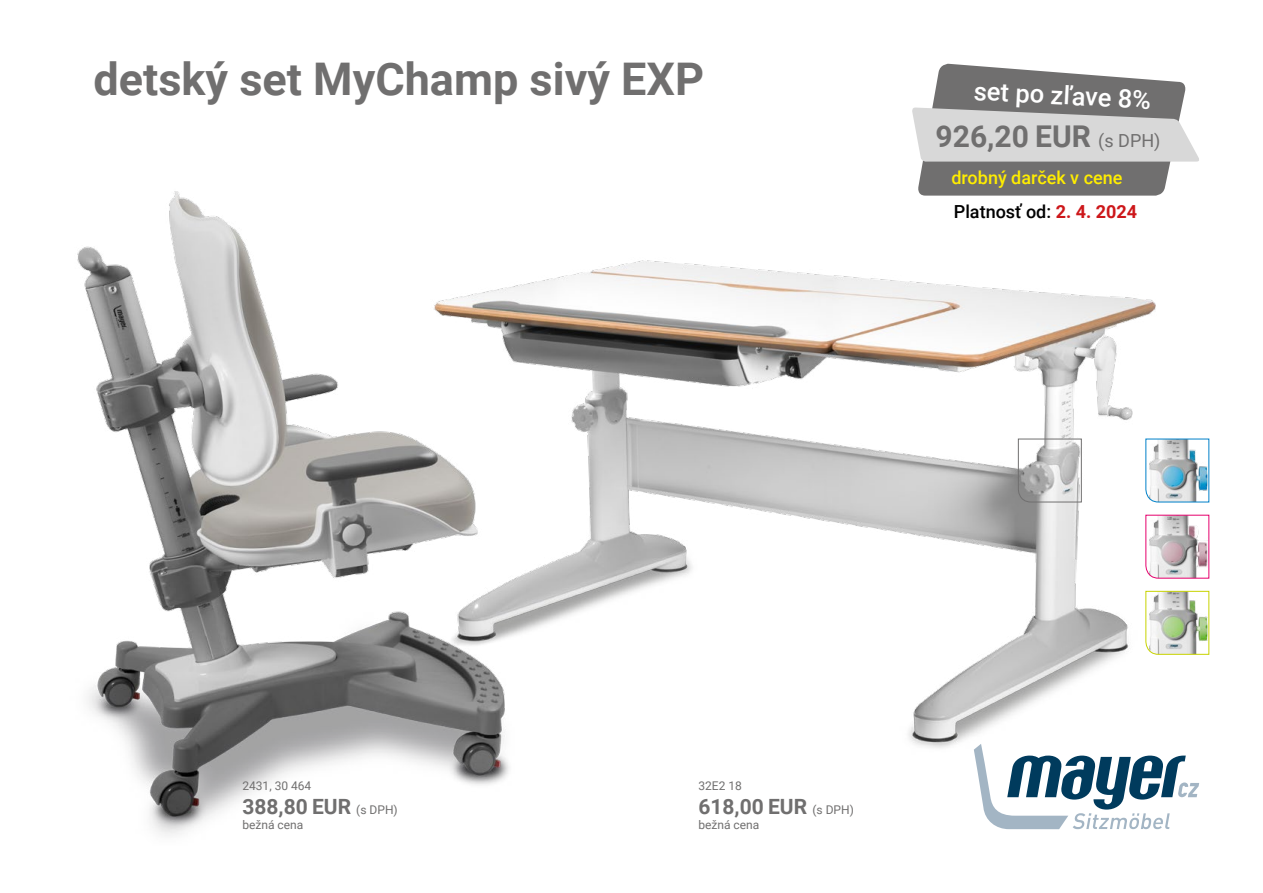
<style>
.page{position:relative;width:1263px;height:893px;background:#fff}
.page>*{position:absolute;margin:0;border:0;box-sizing:border-box;transform-origin:0 0}
.t1{font:700 45px "Roboto";color:#706f6f}
.t2{font:700 30px "Roboto";color:#706f6f}
.t3{font:500 25.5px "Roboto";color:#fff}
.t4{font:700 21px "Roboto";color:#706f6f}
.t5{font:500 18px/33.5px "Roboto";color:#ffed00}
.t6{font:12px "Roboto";color:#706f6f}
.s1{font-weight:400;font-size:18px}
.s2{color:#000}
.s3{font-weight:700;color:#cd171a}
.s4{font-weight:400;font-size:12px}
</style>
<div class="page">
<img style="left:559px;top:260px;width:650px;height:524px">
<img style="left:77px;top:191px;width:482px;height:645px">
<svg style="left:1018px;top:438px;width:64px;height:65px"></svg>
<svg style="left:1145px;top:438px;width:64px;height:65px"></svg>
<svg style="left:1145px;top:515px;width:64px;height:64px"></svg>
<svg style="left:1145px;top:591px;width:64px;height:64px"></svg>
<svg style="left:912px;top:64px;width:287px;height:132px"></svg>
<svg style="left:974px;top:744px;width:225px;height:85px"></svg>
<h1 class="t1" style="left:94px;top:47px;width:612px">detský set MyChamp sivý EXP</h1>
<h3 class="t3" style="left:975px;top:73px;width:179px;rotate:3deg">set po zľave 8%</h3>
<h2 class="t2" style="left:935px;top:115px;width:226px">926,20 EUR <span class="s1">(s DPH)</span></h2>
<p class="t5" style="left:951px;top:160px;width:187px">drobný darček v cene<br><span class="s2">Platnosť od:</span> <span class="s3">2. 4. 2024</span></p>
<p class="t6" style="left:242px;top:777px;width:70px">2431, 30 464</p>
<p class="t4" style="left:242px;top:791px;width:157px">388,80 EUR <span class="s4">(s DPH)</span></p>
<p class="t6" style="left:242px;top:816px;width:62px">bežná cena</p>
<p class="t6" style="left:698px;top:777px;width:45px">32E2 18</p>
<p class="t4" style="left:698px;top:791px;width:157px">618,00 EUR <span class="s4">(s DPH)</span></p>
<p class="t6" style="left:698px;top:816px;width:62px">bežná cena</p>
</div>
